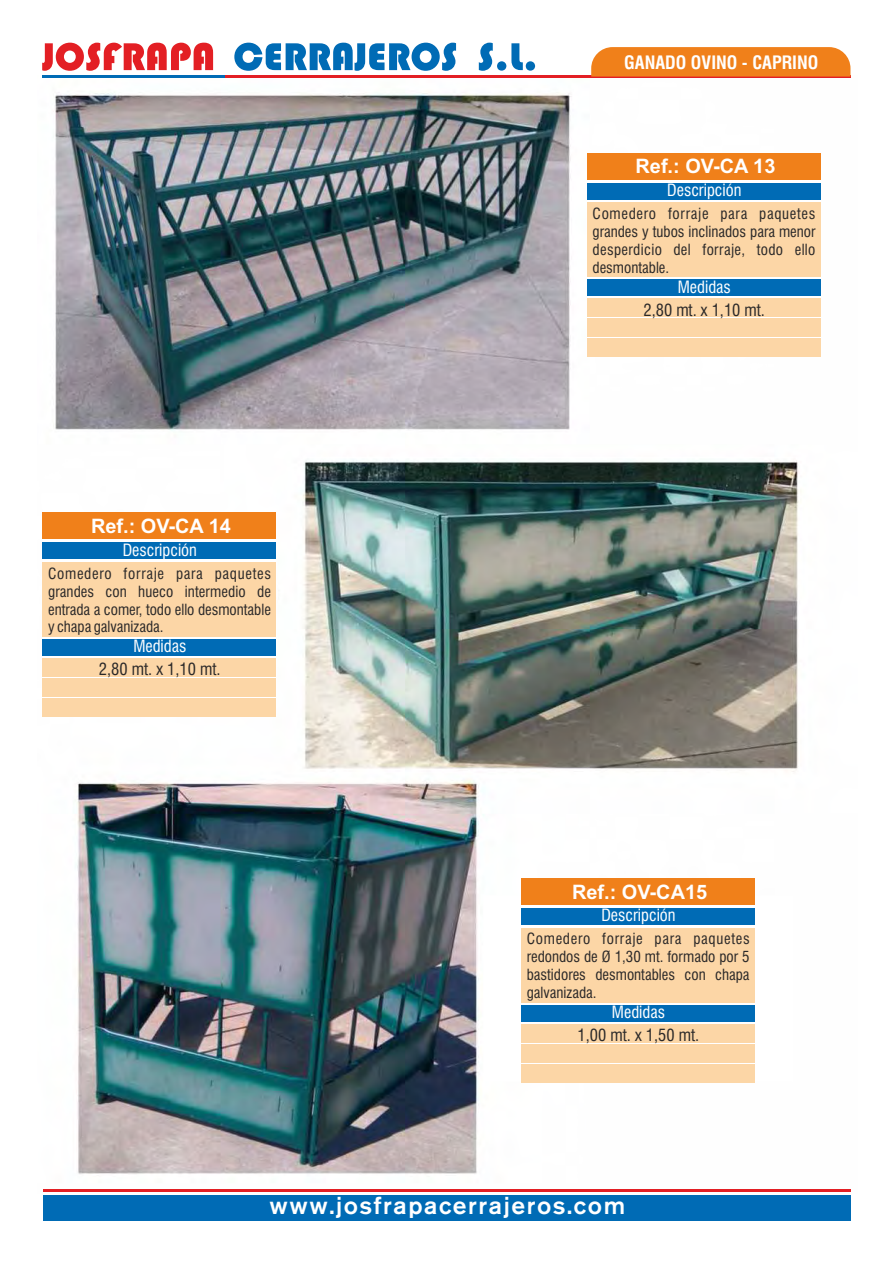
<style>
.page{position:relative;width:893px;height:1263px;background:#fff}
.page>*{position:absolute;margin:0;border:0;box-sizing:border-box;transform-origin:0 0}
.t1{font:500 24.45px "Nissan AG";letter-spacing:.065em;color:#fff}
.t2{font:700 19.95px "Arial";color:#fff}
.t3{font:700 condensed 18px "Swiss 721 BT";color:#fff}
.t4{font:condensed 16.5px "Swiss 721 BT";color:#fff}
.t5{font:condensed 16.5px "Swiss 721 BT";color:#2b2929}
.t6{font:condensed 15px/18px "Swiss 721 BT";color:#2b2929;text-align:justify}
</style>
<div class="page">
<img style="left:42px;top:76px;width:809px;height:1116px">
<hr style="left:42px;top:76px;width:808px;height:2px;background:#e31f24">
<svg style="left:42px;top:43px;width:171px;height:28px"></svg>
<svg style="left:234px;top:43px;width:301px;height:28px"></svg>
<hr style="left:42px;top:76px;width:183px;height:2px;background:#006bb5">
<svg style="left:591px;top:47px;width:259px;height:30px;background:#f08220"></svg>
<div style="left:43px;top:1195px;width:807px;height:25px;background:#006bb5"></div>
<hr style="left:43px;top:1189px;width:807px;height:2px;background:#e31f24">
<svg style="left:587px;top:170px;width:235px;height:186px"></svg>
<div style="left:587px;top:153px;width:234px;height:26px;background:#f0801a"></div>
<div style="left:587px;top:202px;width:234px;height:75px;background:#fcd6a6"></div>
<div style="left:587px;top:183px;width:234px;height:16px;background:#006bb5"></div>
<div style="left:587px;top:299px;width:234px;height:18px;background:#fcd6a6"></div>
<div style="left:587px;top:279px;width:234px;height:17px;background:#006bb5"></div>
<div style="left:587px;top:319px;width:234px;height:18px;background:#fcd6a6"></div>
<div style="left:587px;top:339px;width:234px;height:18px;background:#fcd6a6"></div>
<div style="left:483px;top:895px;width:311px;height:187px;background:#fff"></div>
<div style="left:521px;top:878px;width:234px;height:27px;background:#f0801a"></div>
<div style="left:521px;top:928px;width:234px;height:74px;background:#fcd6a6"></div>
<div style="left:521px;top:908px;width:234px;height:17px;background:#006bb5"></div>
<div style="left:521px;top:1024px;width:234px;height:18px;background:#fcd6a6"></div>
<div style="left:521px;top:1005px;width:234px;height:17px;background:#006bb5"></div>
<div style="left:521px;top:1044px;width:234px;height:18px;background:#fcd6a6"></div>
<div style="left:521px;top:1064px;width:234px;height:18px;background:#fcd6a6"></div>
<div style="left:42px;top:529px;width:235px;height:187px;background:#fff;border:1px solid #fff"></div>
<div style="left:43px;top:513px;width:233px;height:26px;background:#f0801a"></div>
<div style="left:43px;top:562px;width:233px;height:75px;background:#fcd6a6"></div>
<div style="left:43px;top:542px;width:233px;height:17px;background:#006bb5"></div>
<div style="left:43px;top:659px;width:233px;height:18px;background:#fcd6a6"></div>
<div style="left:43px;top:639px;width:233px;height:17px;background:#006bb5"></div>
<div style="left:43px;top:678px;width:233px;height:18px;background:#fcd6a6"></div>
<div style="left:43px;top:698px;width:233px;height:18px;background:#fcd6a6"></div>
<p class="t3" style="left:624px;top:55px;width:196px">GANADO OVINO - CAPRINO</p>
<h2 class="t2" style="left:635px;top:159px;width:141px">Ref.: OV-CA 13</h2>
<p class="t4" style="left:667px;top:183px;width:76px">Descripción</p>
<p class="t6" style="left:593px;top:206px;width:224px">Comedero forraje para paquetes grandes y tubos inclinados para menor desperdicio del forraje, todo ello desmontable.</p>
<h2 class="t2" style="left:91px;top:518px;width:141px">Ref.: OV-CA 14</h2>
<p class="t4" style="left:123px;top:543px;width:76px">Descripción</p>
<p class="t6" style="left:48px;top:566px;width:224px">Comedero forraje para paquetes grandes con hueco intermedio de entrada a comer, todo ello desmontable y chapa galvanizada.</p>
<p class="t4" style="left:133px;top:640px;width:55px">Medidas</p>
<p class="t5" style="left:99px;top:663px;width:123px">2,80 mt. x 1,10 mt.</p>
<p class="t4" style="left:678px;top:280px;width:55px">Medidas</p>
<p class="t5" style="left:643px;top:303px;width:123px">2,80 mt. x 1,10 mt.</p>
<h2 class="t2" style="left:572px;top:884px;width:137px">Ref.: OV-CA15</h2>
<p class="t4" style="left:601px;top:909px;width:76px">Descripción</p>
<p class="t6" style="left:527px;top:931px;width:224px">Comedero forraje para paquetes redondos de Ø 1,30 mt. formado por 5 bastidores desmontables con chapa galvanizada.</p>
<p class="t4" style="left:612px;top:1005px;width:55px">Medidas</p>
<p class="t5" style="left:578px;top:1029px;width:123px">1,00 mt. x 1,50 mt.</p>
<h1 class="t1" style="left:269px;top:1194px;width:357px">www.josfrapacerrajeros.com</h1>
</div>
